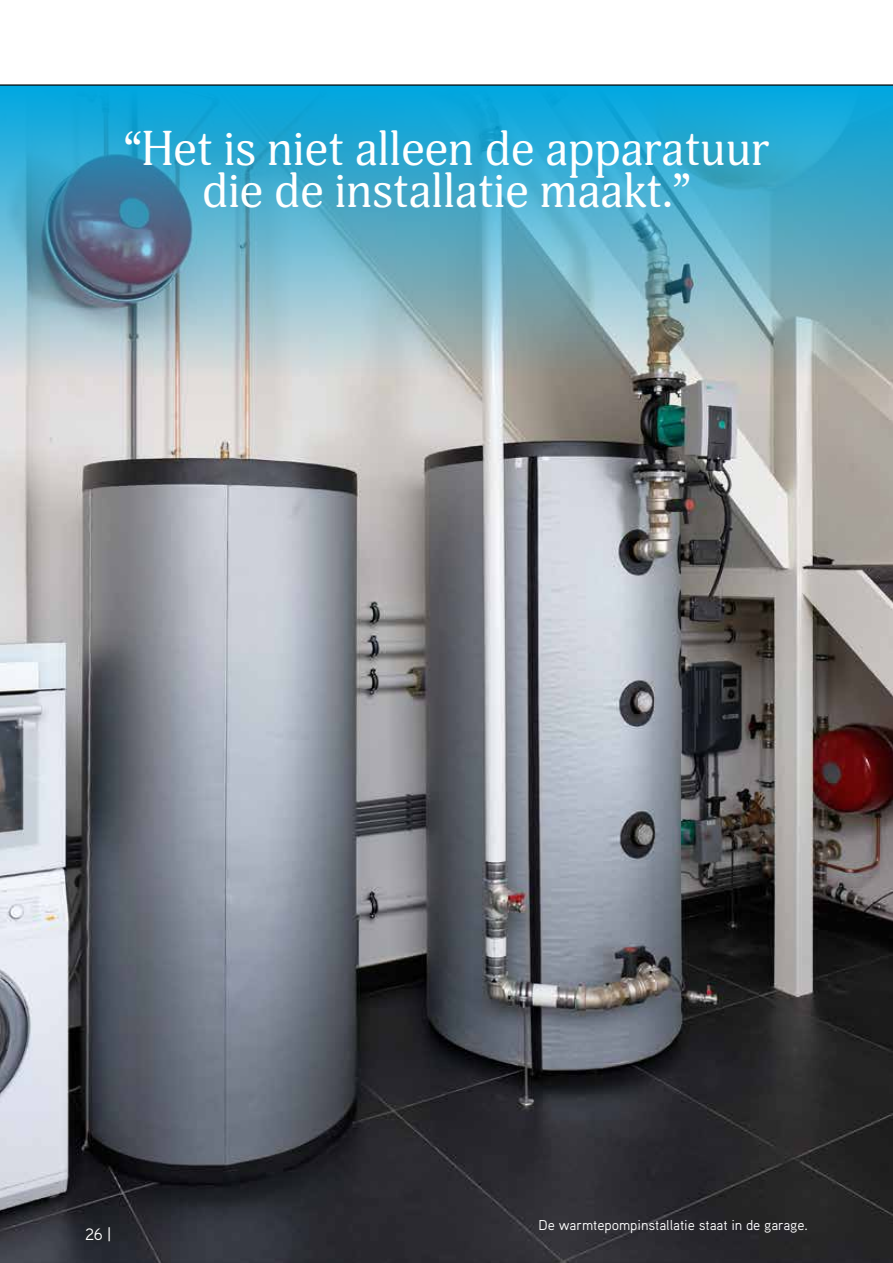
<style>
.page{position:relative;width:893px;height:1263px;background:#fff}
.page>*{position:absolute;margin:0;border:0;box-sizing:border-box;transform-origin:0 0}
.t1{font:48px/42px "Adonis";color:#fff;text-align:center}
.t2{font:16.5px "Aaux Pro OT";color:#fff}
.t3{font:14.25px "Aaux Pro";letter-spacing:-.005em;color:#fff}
</style>
<div class="page">
<img style="left:0;top:376px;width:893px;height:887px">
<img style="left:0;top:86px;width:893px;height:290px">
<hr style="left:0;top:84px;width:893px;height:2px;background:#000">
<p class="t1" style="left:124px;top:128px;width:647px">“Het is niet alleen de apparatuur die de installatie maakt.”</p>
<p class="t2" style="left:85px;top:1223px;width:28px">26 |</p>
<p class="t3" style="left:539px;top:1216px;width:271px">De warmtepompinstallatie staat in de garage.</p>
</div>
